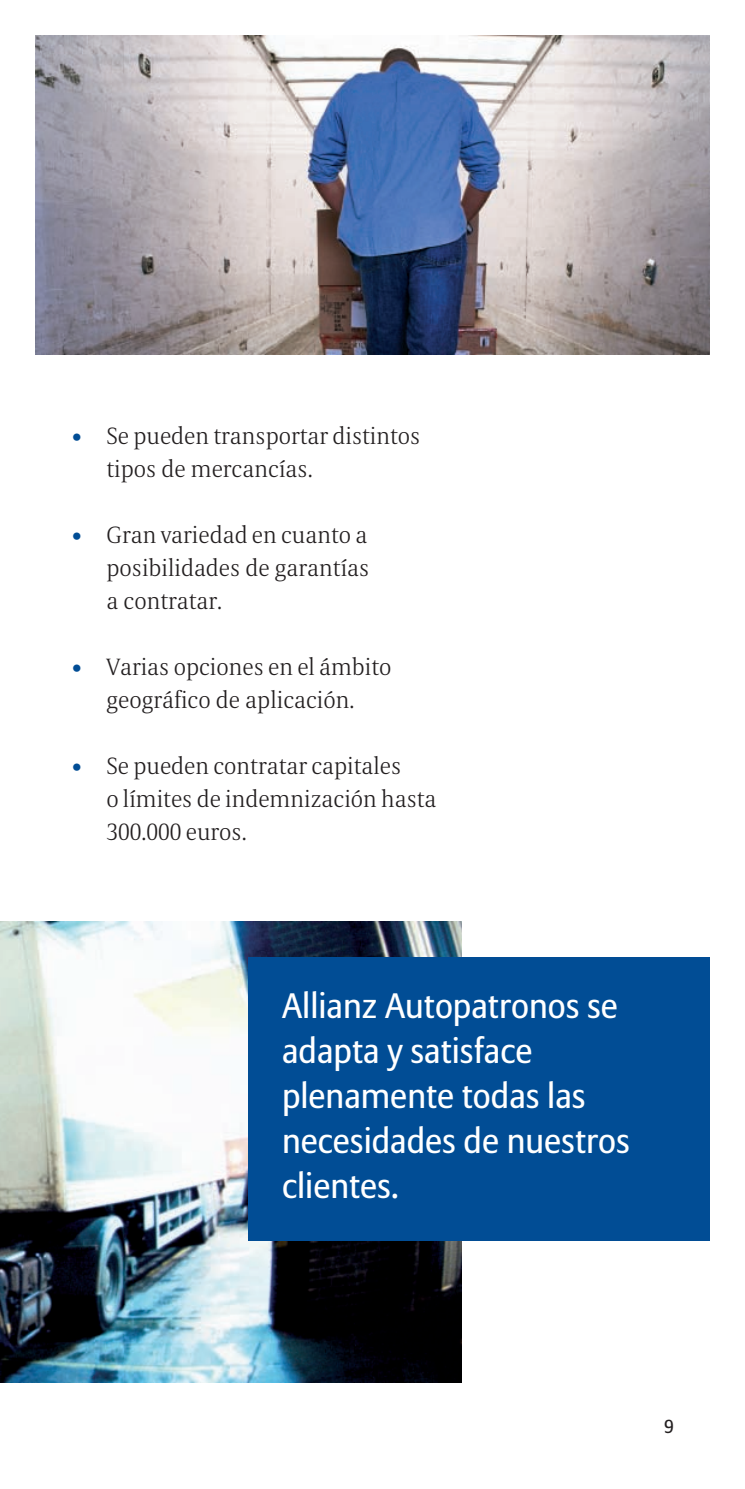
<style>
.page{position:relative;width:745px;height:1489px;background:#fff}
.page>*{position:absolute;margin:0;border:0;box-sizing:border-box;transform-origin:0 0}
.t1{font:35px/45px "Allianz Sans";color:#fff}
.t2{font:300 23.5px/33px "Allianz Serif";color:#231f20}
.t3{font:18.75px "Allianz Sans";color:#231f20}
.s1{color:#014d95}
</style>
<div class="page">
<img style="left:0;top:921px;width:461px;height:461px">
<div style="left:248px;top:957px;width:461px;height:283px;background:#014d95"></div>
<img style="left:35px;top:35px;width:674px;height:319px">
<p class="t2" style="left:106px;top:419px;width:315px;text-indent:-35px"><span class="s1">•</span> Se pueden transportar distintos tipos de mercancías.</p>
<p class="t2" style="left:106px;top:518px;width:264px;text-align:justify;text-indent:-35px"><span class="s1">•</span> Gran variedad en cuanto a posibilidades de garantías a contratar.</p>
<p class="t2" style="left:71px;top:650px;width:322px;text-align:center"><span class="s1">•</span> Varias opciones en el ámbito geográfico de aplicación.</p>
<p class="t2" style="left:106px;top:749px;width:331px;text-indent:-35px"><span class="s1">•</span> Se pueden contratar capitales<br>o límites de indemnización hasta<br>300.000 euros.</p>
<h1 class="t1" style="left:282px;top:983px;width:349px">Allianz Autopatronos se adapta y satisface plenamente todas las necesidades de nuestros clientes.</h1>
<p class="t3" style="left:663px;top:1414px;width:11px">9</p>
</div>
